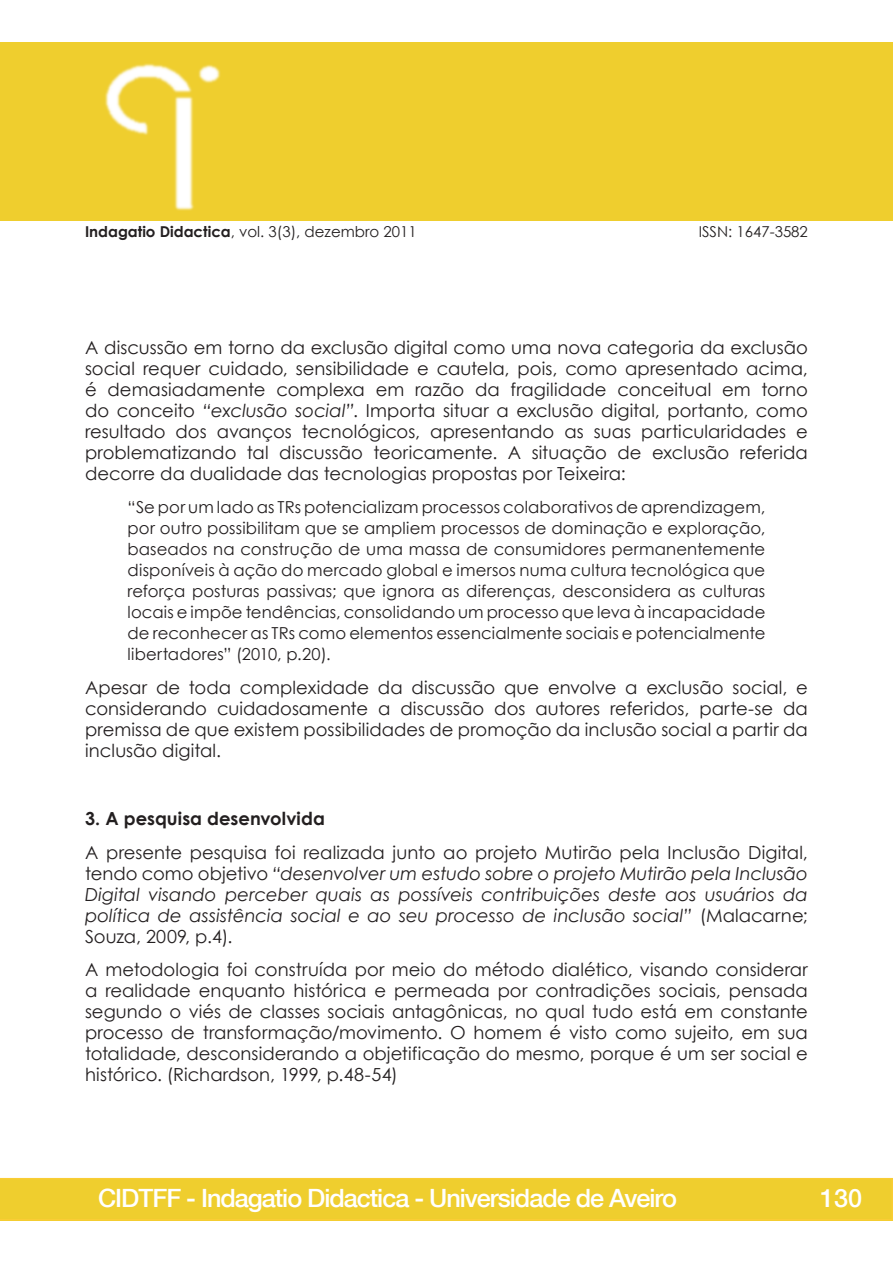
<style>
.page{position:relative;width:893px;height:1263px;background:#fff}
.page>*{position:absolute;margin:0;border:0;box-sizing:border-box;transform-origin:0 0}
.t1{font:500 25.2px "Helvetica Neue LT Com";letter-spacing:-.04em;color:#fff}
.paragrafos{font:18px/21px "Century Gothic";letter-spacing:.005em;color:#231f20;text-align:justify}
.paragrafos-2{font:italic 18px/21px "Century Gothic";color:#231f20;text-align:justify}
.paragrafos-3{font:700 18px "Century Gothic";color:#231f20}
.paragrafos-4{font:16.5px/21px "Century Gothic";letter-spacing:.005em;color:#231f20;text-align:justify}
.t2{font:15px "Century Gothic";color:#231f20}
.s1{font-weight:700}
.s2{font-style:italic}
.s3{font-style:normal}
</style>
<div class="page">
<div style="left:0;top:1179px;width:892px;height:41px;background:#efce2e"></div>
<div style="left:0;top:1178px;width:893px;height:42px;border:2px solid #facd35"></div>
<svg style="left:892px;top:1178px;width:1px;height:42px"></svg>
<div style="left:0;top:43px;width:893px;height:178px;background:#efce2e"></div>
<p class="t2" style="left:85px;top:221px;width:333px"><span class="s1">Indagatio Didactica</span>, vol. 3(3), dezembro 2011</p>
<p class="t2" style="left:699px;top:221px;width:111px">ISSN: 1647-3582</p>
<p class="paragrafos" style="left:85px;top:336px;width:724px">A discussão em torno da exclusão digital como uma nova categoria da exclusão social requer cuidado, sensibilidade e cautela, pois, como apresentado acima, é demasiadamente complexa em razão da fragilidade conceitual em torno do conceito <span class="s2">“exclusão social”</span>. Importa situar a exclusão digital, portanto, como resultado dos avanços tecnológicos, apresentando as suas particularidades e problematizando tal discussão teoricamente. A situação de exclusão referida decorre da dualidade das tecnologias propostas por Teixeira:</p>
<p class="paragrafos-4" style="left:128px;top:497px;width:639px">“Se por um lado as TRs potencializam processos colaborativos de aprendizagem, por outro possibilitam que se ampliem processos de dominação e exploração, baseados na construção de uma massa de consumidores permanentemente disponíveis à ação do mercado global e imersos numa cultura tecnológica que reforça posturas passivas; que ignora as diferenças, desconsidera as culturas locais e impõe tendências, consolidando um processo que leva à incapacidade de reconhecer as TRs como elementos essencialmente sociais e potencialmente libertadores” (2010, p.20).</p>
<p class="paragrafos" style="left:85px;top:677px;width:724px">Apesar de toda complexidade da discussão que envolve a exclusão social, e considerando cuidadosamente a discussão dos autores referidos, parte-se da premissa de que existem possibilidades de promoção da inclusão social a partir da inclusão digital.</p>
<p class="paragrafos-3" style="left:85px;top:804px;width:241px">3. A pesquisa desenvolvida</p>
<p class="paragrafos-2" style="left:85px;top:841px;width:724px"><span class="s3">A presente pesquisa foi realizada junto ao projeto Mutirão pela Inclusão Digital, tendo como objetivo</span> “desenvolver um estudo sobre o projeto Mutirão pela Inclusão Digital visando perceber quais as possíveis contribuições deste aos usuários da política de assistência social e ao seu processo de inclusão social” <span class="s3">(Malacarne; Souza, 2009, p.4).</span></p>
<p class="paragrafos" style="left:85px;top:959px;width:724px">A metodologia foi construída por meio do método dialético, visando considerar a realidade enquanto histórica e permeada por contradições sociais, pensada segundo o viés de classes sociais antagônicas, no qual tudo está em constante processo de transformação/movimento. O homem é visto como sujeito, em sua totalidade, desconsiderando a objetificação do mesmo, porque é um ser social e histórico. (Richardson, 1999, p.48-54)</p>
<h1 class="t1" style="left:98px;top:1183px;width:580px">CIDTFF - Indagatio Didactica - Universidade de Aveiro</h1>
<h1 class="t1" style="left:820px;top:1183px;width:44px">130</h1>
</div>
